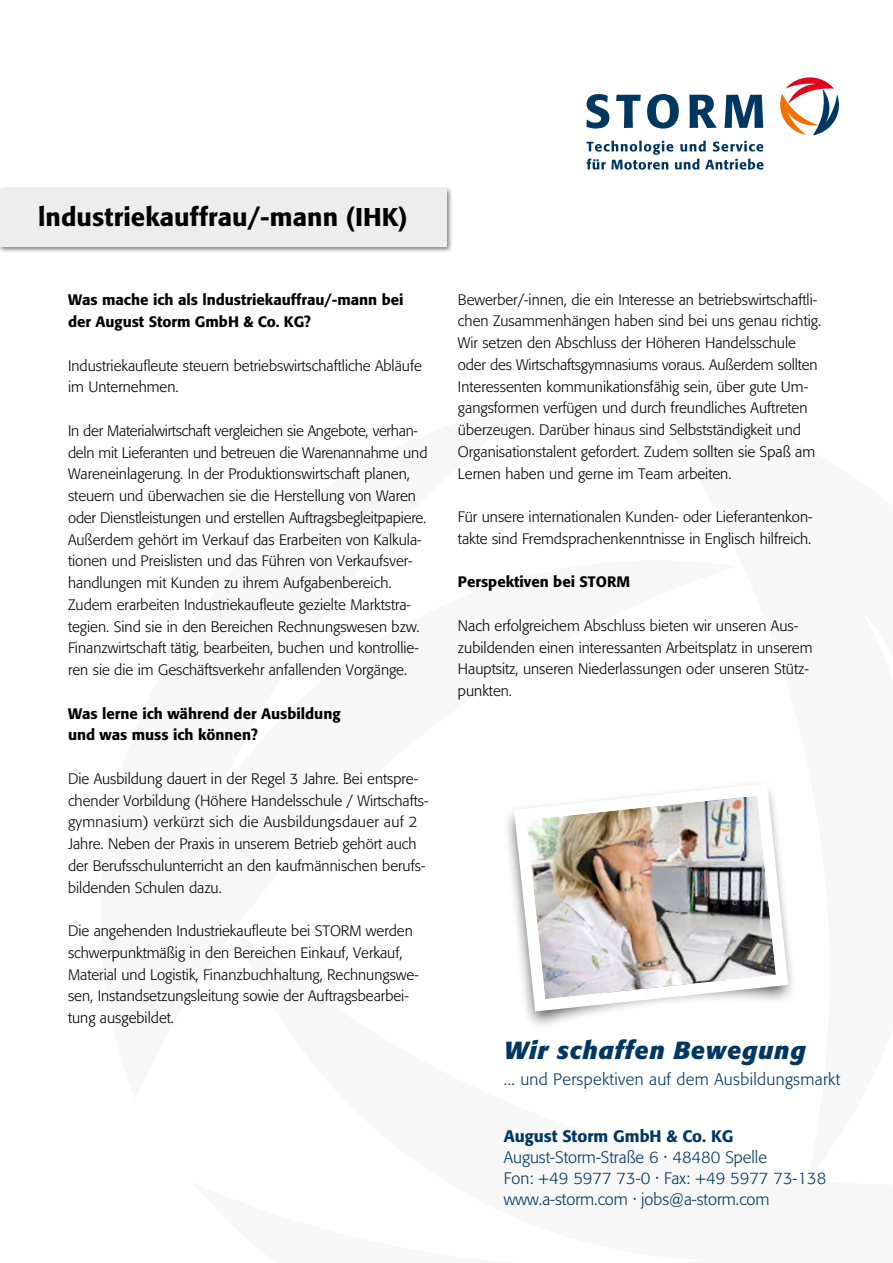
<style>
.page{position:relative;width:893px;height:1263px;background:#fff}
.page>*{position:absolute;margin:0;border:0;box-sizing:border-box;transform-origin:0 0}
.t1{font:500 25.5px "Formata";letter-spacing:.005em;color:#000}
.t2{font:italic 700 24.45px "Formata";letter-spacing:.03em;color:#003761}
.t3{font:300 16.5px/21px "Formata";color:#003761}
.t4{font:300 16.5px "Formata";letter-spacing:.02em;color:#003761}
.t5{font:300 15px/21.8px "Formata";color:#000}
.t6{font:500 15px/21.8px "Formata";color:#000}
.s1{font-weight:500}
.s2{font-family:"Swiss 721 BT";font-weight:400;font-stretch:condensed}
</style>
<div class="page">
<svg style="left:780px;top:77px;width:59px;height:58px"></svg>
<svg style="left:586px;top:94px;width:23px;height:35px"></svg>
<svg style="left:616px;top:95px;width:25px;height:33px"></svg>
<svg style="left:647px;top:94px;width:32px;height:35px"></svg>
<svg style="left:689px;top:95px;width:28px;height:33px"></svg>
<svg style="left:724px;top:95px;width:39px;height:33px"></svg>
<svg style="left:586px;top:140px;width:177px;height:30px"></svg>
<div style="left:0;top:186px;width:453px;height:67px;background:#000;opacity:.5"></div>
<div style="left:0;top:189px;width:446px;height:58px;background:#ededed"></div>
<img style="left:508px;top:784px;width:285px;height:234px">
<h1 class="t1" style="left:38px;top:202px;width:371px">lndustriekauffrau/-mann (IHK)</h1>
<p class="t6" style="left:68px;top:289px;width:337px">Was mache ich als lndustriekauffrau/-mann bei der August Storm GmbH &amp; Co. KG?</p>
<p class="t5" style="left:68px;top:355px;width:355px">Industriekaufleute steuern betriebswirtschaftliche Abläufe im Unternehmen.</p>
<p class="t5" style="left:68px;top:420px;width:361px">In der Materialwirtschaft vergleichen sie Angebote, verhan&shy;deln mit Lieferanten und betreuen die Warenannahme und Wareneinlagerung. In der Produktionswirtschaft planen, steuern und überwachen sie die Herstellung von Waren oder Dienstleistungen und erstellen Auftragsbegleitpapiere.<br>Außerdem gehört im Verkauf das Erarbeiten von Kalkula&shy;tionen und Preislisten und das Führen von Verkaufsver&shy;handlungen mit Kunden zu ihrem Aufgabenbereich.<br>Zudem erarbeiten Industriekaufleute gezielte Marktstra&shy;tegien. Sind sie in den Bereichen Rechnungswesen bzw.<br>Finanzwirtschaft tätig, bearbeiten, buchen und kontrollie&shy;ren sie die im Geschäftsverkehr anfallenden Vorgänge.</p>
<p class="t6" style="left:68px;top:702px;width:274px">Was lerne ich während der Ausbildung und was muss ich können?</p>
<p class="t5" style="left:68px;top:768px;width:362px">Die Ausbildung dauert in der Regel 3 Jahre. Bei entspre&shy;chender Vorbildung (Höhere Handelsschule / Wirtschafts&shy;gymnasium) verkürzt sich die Ausbildungsdauer auf 2<br>Jahre. Neben der Praxis in unserem Betrieb gehört auch der Berufsschulunterricht an den kaufmännischen berufs&shy;bildenden Schulen dazu.</p>
<p class="t5" style="left:68px;top:920px;width:265px">Die angehenden Industriekaufleute bei STORM</p>
<p class="t5" style="left:68px;top:920px;width:352px;text-indent:298px">werden schwerpunktmäßig in den Bereichen Einkauf, Verkauf, Material und Logistik, Finanzbuchhaltung, Rechnungswe&shy;sen, Instandsetzungsleitung sowie der Auftragsbearbei&shy;tung ausgebildet.</p>
<p class="t5" style="left:458px;top:289px;width:365px">Bewerber/-innen, die ein Interesse an betriebswirtschaftli&shy;chen Zusammenhängen haben sind bei uns genau richtig.<br>Wir setzen den Abschluss der Höheren Handelsschule oder des Wirtschaftsgymnasiums voraus. Außerdem sollten Interessenten kommunikationsfähig sein, über gute Um&shy;gangsformen verfügen und durch freundliches Auftreten überzeugen. Darüber hinaus sind Selbstständigkeit und Organisationstalent gefordert. Zudem sollten sie Spaß am Lernen haben und gerne im Team arbeiten.</p>
<p class="t5" style="left:458px;top:506px;width:356px">Für unsere internationalen Kunden- oder Lieferantenkon&shy;takte sind Fremdsprachenkenntnisse in Englisch hilfreich.</p>
<p class="t6" style="left:458px;top:571px;width:174px">Perspektiven bei STORM</p>
<p class="t5" style="left:458px;top:615px;width:356px">Nach erfolgreichem Abschluss bieten wir unseren Aus&shy;zubildenden einen interessanten Arbeitsplatz in unserem Hauptsitz, unseren Niederlassungen oder unseren Stütz&shy;punkten.</p>
<h2 class="t2" style="left:504px;top:1035px;width:303px">Wir schaffen Bewegung</h2>
<p class="t4" style="left:504px;top:1069px;width:338px">... und Perspektiven auf dem Ausbildungsmarkt</p>
<p class="t3" style="left:504px;top:1125px;width:324px"><span class="s1">August Storm GmbH &amp; Co. KG </span>August-Storm-Straße 6 <span class="s2">·</span> 48480 Spelle<br>Fon: +49 5977 73-0 <span class="s2">·</span> Fax: +49 5977 73-138 www.a-storm.com <span class="s2">·</span> jobs@a-storm.com</p>
</div>
